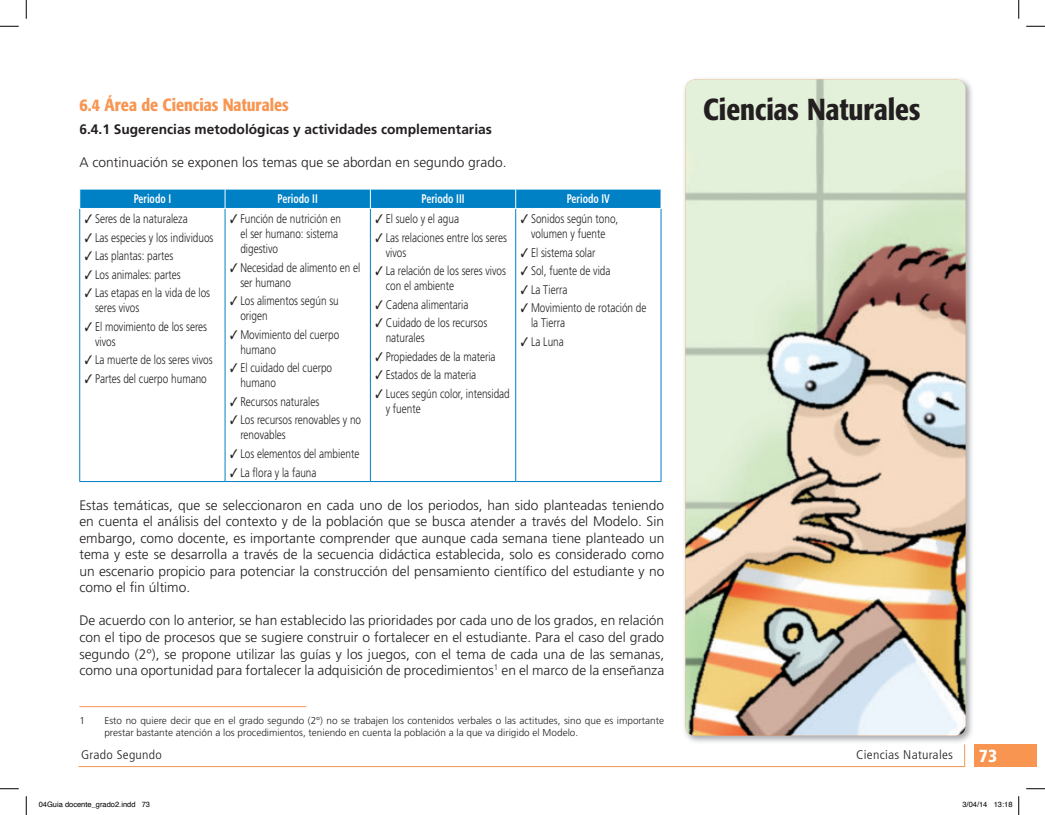
<style>
.page{position:relative;width:1045px;height:815px;background:#fff}
.page>*{position:absolute;margin:0;border:0;box-sizing:border-box;transform-origin:0 0}
.t1{font:30px "Formata OTF Cn Md";color:#231f20}
.t2{font:17.5px "Formata OTF Cn Md";color:#f79551}
.t3{font:900 condensed 17.5px "Frutiger LT Std";color:#fff}
.t4{font:300 13.75px/16.5px "Frutiger LT Std";color:#231f20;text-align:justify}
.t5{font:700 13.75px "Frutiger LT Std";color:#231f20}
.t6{font:300 12.5px/15px "Frutiger LT Std";color:#231f20;scale:.8 1}
.t7{font:700 condensed 12.5px "Frutiger LT Std";color:#fff;scale:.8 1}
.t8{font:300 condensed 12.5px "Frutiger LT Std";letter-spacing:.02em;color:#231f20;scale:1.1 1}
.t9{font:300 10px/12px "Frutiger LT Std";color:#231f20}
.t10{font:7.5px "Helvetica";color:#000}
</style>
<div class="page">
<img style="left:684px;top:78px;width:288px;height:664px">
<img style="left:685px;top:79px;width:280px;height:656px">
<div style="left:974px;top:743px;width:62px;height:23px;background:#f79551"></div>
<svg style="left:78px;top:744px;width:887px;height:23px"></svg>
<hr style="left:79px;top:209px;width:1px;height:272px;background:#0080c5">
<hr style="left:225px;top:209px;width:1px;height:272px;background:#0080c5">
<hr style="left:370px;top:209px;width:1px;height:272px;background:#0080c5">
<hr style="left:515px;top:209px;width:1px;height:272px;background:#0080c5">
<hr style="left:661px;top:209px;width:1px;height:272px;background:#0080c5">
<hr style="left:79px;top:481px;width:146px;height:1px;background:#0080c5">
<hr style="left:225px;top:481px;width:145px;height:1px;background:#0080c5">
<hr style="left:370px;top:481px;width:146px;height:1px;background:#0080c5">
<hr style="left:516px;top:481px;width:145px;height:1px;background:#0080c5">
<div style="left:79px;top:189px;width:582px;height:19px;background:#0080c5"></div>
<hr style="left:79px;top:706px;width:227px;height:1px;background:#f79551">
<svg style="left:0;top:25px;width:19px;height:2px"></svg>
<svg style="left:1026px;top:25px;width:19px;height:2px"></svg>
<svg style="left:0;top:788px;width:19px;height:1px"></svg>
<svg style="left:1026px;top:788px;width:19px;height:1px"></svg>
<svg style="left:25px;top:0;width:2px;height:19px"></svg>
<svg style="left:25px;top:796px;width:2px;height:18px"></svg>
<svg style="left:1018px;top:0;width:1px;height:19px"></svg>
<svg style="left:1018px;top:796px;width:1px;height:18px"></svg>
<p class="t2" style="left:79px;top:94px;width:211px">6.4 Área de Ciencias Naturales</p>
<p class="t5" style="left:79px;top:121px;width:414px">6.4.1 Sugerencias metodológicas y actividades complementarias</p>
<p class="t4" style="left:79px;top:154px;width:428px">A continuación se exponen los temas que se abordan en segundo grado.</p>
<p class="t7" style="left:134px;top:192px;width:48px">Periodo I</p>
<p class="t7" style="left:278px;top:192px;width:52px">Periodo II</p>
<p class="t7" style="left:421px;top:192px;width:55px">Periodo III</p>
<p class="t7" style="left:567px;top:192px;width:55px">Periodo IV</p>
<p class="t6" style="left:85px;top:211px;width:130px">✓ Seres de la naturaleza</p>
<p class="t6" style="left:85px;top:230px;width:162px">✓ Las especies y los individuos</p>
<p class="t6" style="left:85px;top:248px;width:112px">✓ Las plantas: partes</p>
<p class="t6" style="left:85px;top:267px;width:121px">✓ Los animales: partes</p>
<p class="t6" style="left:95px;top:285px;width:145px;text-indent:-10px">✓ Las etapas en la vida de los seres vivos</p>
<p class="t6" style="left:95px;top:319px;width:142px;text-indent:-10px">✓ El movimiento de los seres vivos</p>
<p class="t6" style="left:85px;top:352px;width:161px">✓ La muerte de los seres vivos</p>
<p class="t6" style="left:85px;top:371px;width:154px">✓ Partes del cuerpo humano</p>
<p class="t6" style="left:240px;top:211px;width:127px;text-indent:-10px">✓ Función de nutrición en el ser humano: sistema digestivo</p>
<p class="t6" style="left:240px;top:260px;width:152px;text-indent:-10px">✓ Necesidad de alimento en el ser humano</p>
<p class="t6" style="left:240px;top:293px;width:124px;text-indent:-10px">✓ Los alimentos según su origen</p>
<p class="t6" style="left:240px;top:327px;width:125px;text-indent:-10px">✓ Movimiento del cuerpo humano</p>
<p class="t6" style="left:240px;top:360px;width:116px;text-indent:-10px">✓ El cuidado del cuerpo humano</p>
<p class="t6" style="left:230px;top:394px;width:113px">✓ Recursos naturales</p>
<p class="t6" style="left:240px;top:412px;width:152px;text-indent:-10px">✓ Los recursos renovables y no renovables</p>
<p class="t6" style="left:230px;top:446px;width:163px">✓ Los elementos del ambiente</p>
<p class="t6" style="left:230px;top:465px;width:110px">✓ La flora y la fauna</p>
<p class="t6" style="left:375px;top:211px;width:106px">✓ El suelo y el agua</p>
<p class="t6" style="left:386px;top:230px;width:153px;text-indent:-10px">✓ Las relaciones entre los seres vivos</p>
<p class="t6" style="left:386px;top:263px;width:152px;text-indent:-10px">✓ La relación de los seres vivos con el ambiente</p>
<p class="t6" style="left:375px;top:297px;width:118px">✓ Cadena alimentaria</p>
<p class="t6" style="left:386px;top:315px;width:128px;text-indent:-10px">✓ Cuidado de los recursos naturales</p>
<p class="t6" style="left:375px;top:349px;width:152px">✓ Propiedades de la materia</p>
<p class="t6" style="left:375px;top:367px;width:128px">✓ Estados de la materia</p>
<p class="t6" style="left:386px;top:386px;width:157px;text-indent:-10px">✓ Luces según color, intensidad y fuente</p>
<p class="t6" style="left:521px;top:211px;width:123px;text-align:center">✓ Sonidos según tono, volumen y fuente</p>
<p class="t6" style="left:521px;top:245px;width:95px">✓ El sistema solar</p>
<p class="t6" style="left:521px;top:263px;width:114px">✓ Sol, fuente de vida</p>
<p class="t6" style="left:521px;top:282px;width:60px">✓ La Tierra</p>
<p class="t6" style="left:531px;top:300px;width:146px;text-indent:-10px">✓ Movimiento de rotación de la Tierra</p>
<p class="t6" style="left:521px;top:334px;width:55px">✓ La Luna</p>
<p class="t4" style="left:79px;top:497px;width:586px">Estas temáticas, que se seleccionaron en cada uno de los periodos, han sido planteadas teniendo en cuenta el análisis del contexto y de la población que se busca atender a través del Modelo. Sin embargo, como docente, es importante comprender que aunque cada semana tiene planteado un tema y este se desarrolla a través de la secuencia didáctica establecida, solo es considerado como un escenario propicio para potenciar la construcción del pensamiento científico del estudiante y no como el fin último.</p>
<p class="t4" style="left:79px;top:612px;width:586px">De acuerdo con lo anterior, se han establecido las prioridades por cada uno de los grados, en relación con el tipo de procesos que se sugiere construir o fortalecer en el estudiante. Para el caso del grado segundo (2°), se propone utilizar las guías y los juegos, con el tema de cada una de las semanas, como una oportunidad para fortalecer la adquisición de procedimientos<sup>1</sup> en el marco de la enseñanza</p>
<p class="t9" style="left:79px;top:714px;width:7px">1</p>
<p class="t9" style="left:104px;top:714px;width:561px">Esto no quiere decir que en el grado segundo (2°) no se trabajen los contenidos verbales o las actitudes, sino que es importante prestar bastante atención a los procedimientos, teniendo en cuenta la población a la que va dirigido el Modelo.</p>
<h1 class="t1" style="left:703px;top:91px;width:218px">Ciencias Naturales</h1>
<p class="t8" style="left:81px;top:747px;width:75px">Grado Segundo</p>
<p class="t8" style="left:856px;top:747px;width:90px">Ciencias Naturales</p>
<p class="t3" style="left:979px;top:745px;width:20px">73</p>
<p class="t10" style="left:39px;top:798px;width:113px">04Guia docente_grado2.indd 73</p>
<p class="t10" style="left:962px;top:798px;width:52px">3/04/14 13:18</p>
</div>
